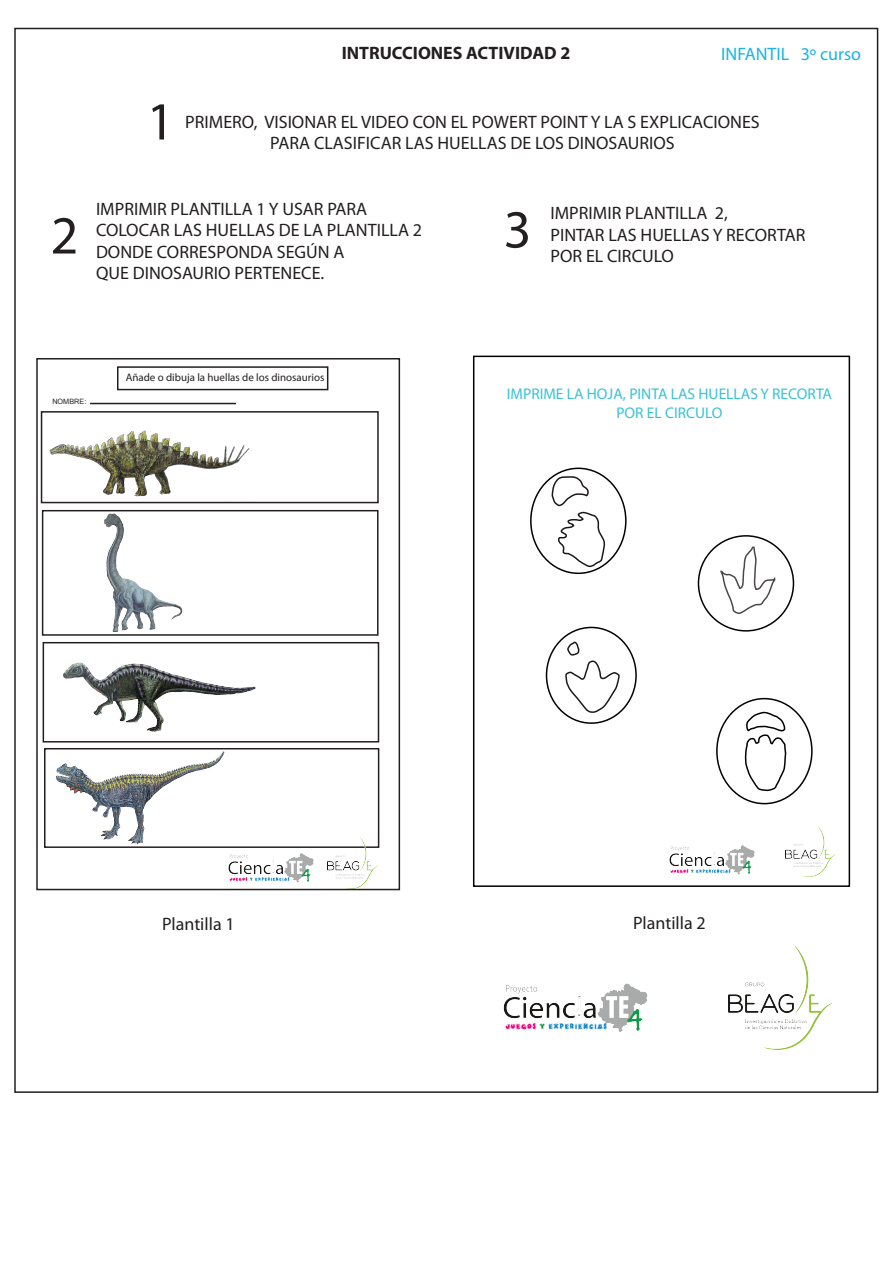
<style>
.page{position:relative;width:893px;height:1263px;background:#fff}
.page>*{position:absolute;margin:0;border:0;box-sizing:border-box;transform-origin:0 0}
.t1{font:54px "Myriad Pro";color:#231f20}
.t2{font:18px/21.6px "Myriad Pro";color:#231f20}
.t3{font:700 18px "Myriad Pro";color:#231f20}
.t4{font:18px "Myriad Pro";color:#1ab4e0}
.t5{font:15.45px/18.6px "Myriad Pro";color:#3ac1d2;text-align:center}
.t6{font:10.95px "Myriad Pro";color:#231f20}
.t7{font:7.35px "Arial";color:#231f20}
</style>
<div class="page">
<img style="left:503px;top:983px;width:145px;height:49px">
<img style="left:728px;top:947px;width:103px;height:102px">
<div style="left:44px;top:748px;width:335px;height:100px;border:2px solid #231f20"></div>
<img style="left:327px;top:838px;width:51px;height:49px">
<div style="left:41px;top:411px;width:338px;height:92px;border:2px solid #231f20"></div>
<div style="left:42px;top:510px;width:336px;height:126px;border:2px solid #231f20"></div>
<div style="left:43px;top:642px;width:336px;height:100px;border:2px solid #231f20"></div>
<div style="left:117px;top:366px;width:211px;height:24px;border:2px solid #231f20"></div>
<div style="left:36px;top:358px;width:364px;height:532px;border:2px solid #231f20"></div>
<hr style="left:90px;top:403px;width:146px;height:1px;background:#231f20">
<img style="left:44px;top:412px;width:207px;height:90px">
<img style="left:57px;top:662px;width:200px;height:80px">
<img style="left:100px;top:509px;width:82px;height:126px">
<img style="left:52px;top:748px;width:181px;height:100px">
<img style="left:228px;top:853px;width:86px;height:30px">
<svg style="left:720px;top:545px;width:56px;height:69px"></svg>
<svg style="left:565px;top:641px;width:55px;height:73px"></svg>
<svg style="left:744px;top:712px;width:43px;height:80px"></svg>
<div style="left:716px;top:698px;width:97px;height:106px;border:2px solid #000;border-radius:50%"></div>
<div style="left:546px;top:627px;width:91px;height:97px;border:2px solid #000;border-radius:50%"></div>
<div style="left:698px;top:535px;width:96px;height:97px;border:2px solid #000;border-radius:50%"></div>
<svg style="left:551px;top:476px;width:55px;height:92px"></svg>
<div style="left:530px;top:468px;width:97px;height:106px;border:2px solid #000;border-radius:50%"></div>
<img style="left:785px;top:826px;width:50px;height:51px">
<div style="left:473px;top:356px;width:377px;height:531px;border:2px solid #000"></div>
<img style="left:669px;top:845px;width:86px;height:30px">
<h1 class="t1" style="left:147px;top:88px;width:29px">1</h1>
<p class="t3" style="left:342px;top:41px;width:230px">INTRUCCIONES ACTIVIDAD 2</p>
<p class="t4" style="left:721px;top:43px;width:141px">INFANTIL 3º curso</p>
<p class="t2" style="left:185px;top:110px;width:576px">PRIMERO, VISIONAR EL VIDEO CON EL POWERT POINT Y LA S EXPLICACIONES</p>
<p class="t2" style="left:270px;top:132px;width:406px">PARA CLASIFICAR LAS HUELLAS DE LOS DINOSAURIOS</p>
<p class="t2" style="left:96px;top:197px;width:328px">IMPRIMIR PLANTILLA 1 Y USAR PARA<br>COLOCAR LAS HUELLAS DE LA PLANTILLA 2<br>DONDE CORRESPONDA SEGÚN A<br>QUE DINOSAURIO PERTENECE.</p>
<p class="t2" style="left:550px;top:202px;width:256px">IMPRIMIR PLANTILLA 2,<br>PINTAR LAS HUELLAS Y RECORTAR<br>POR EL CIRCULO</p>
<h1 class="t1" style="left:51px;top:202px;width:29px">2</h1>
<h1 class="t1" style="left:504px;top:196px;width:29px">3</h1>
<p class="t6" style="left:126px;top:370px;width:200px">Añade o dibuja la huellas de los dinosaurios</p>
<p class="t7" style="left:52px;top:396px;width:36px">NOMBRE:</p>
<p class="t5" style="left:507px;top:385px;width:327px">IMPRIME LA HOJA, PINTA LAS HUELLAS Y RECORTA<br>POR EL CIRCULO</p>
<p class="t2" style="left:162px;top:913px;width:74px">Plantilla 1</p>
<p class="t2" style="left:633px;top:911px;width:74px">Plantilla 2</p>
</div>
